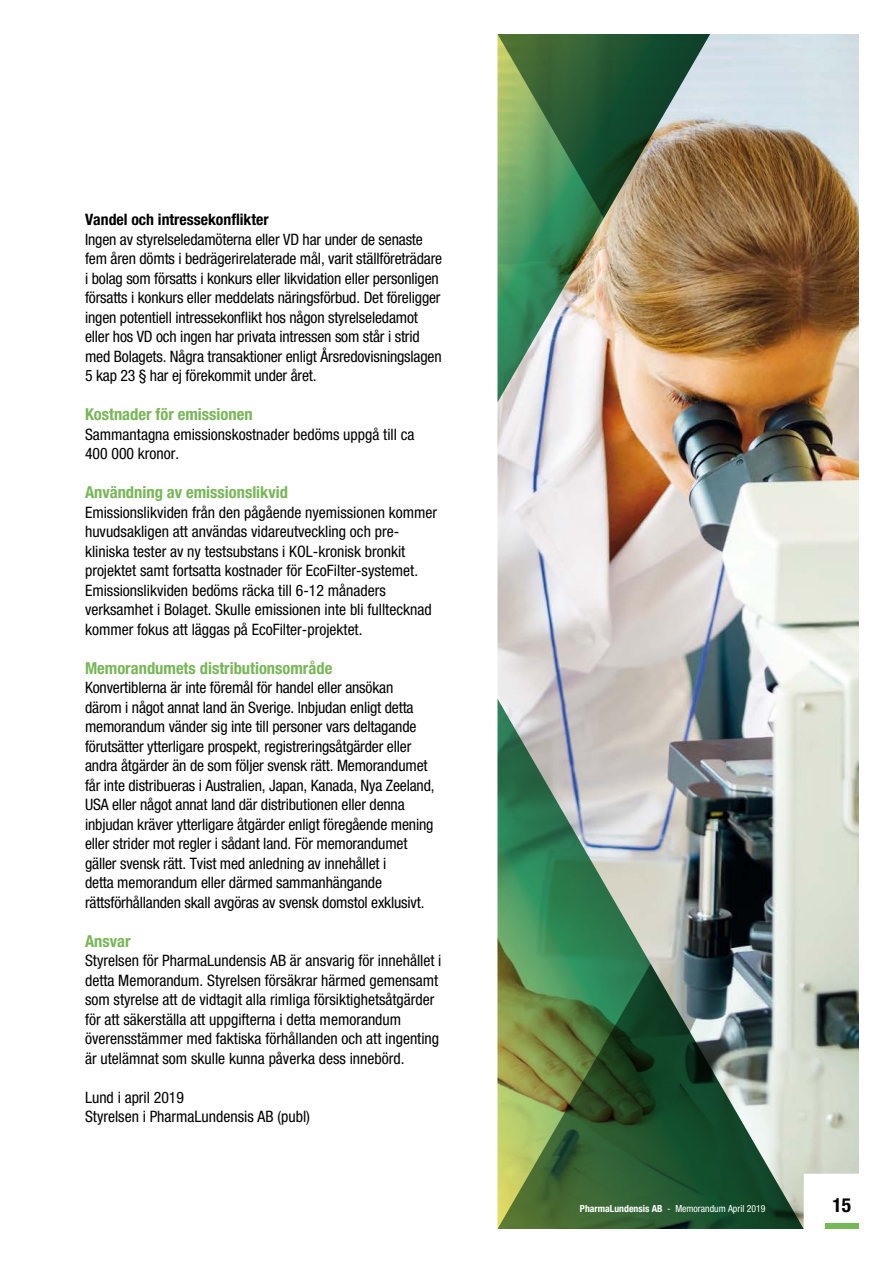
<style>
.page{position:relative;width:893px;height:1263px;background:#fff}
.page>*{position:absolute;margin:0;border:0;box-sizing:border-box;transform-origin:0 0}
.t1{font:700 condensed 19.5px "Helvetica Neue";color:#000}
.t2{font:700 condensed 16.5px "Helvetica Neue";color:#77b756}
.t3{font:condensed 15.75px/19.5px "Helvetica Neue";letter-spacing:-.01em;color:#000}
.t4{font:700 condensed 15.75px "Helvetica Neue";color:#000}
.t5{font:condensed 9.75px "Helvetica Neue";color:#fff}
.s1{font-weight:700}
</style>
<div class="page">
<img style="left:497px;top:34px;width:362px;height:1195px">
<img style="left:497px;top:699px;width:307px;height:265px">
<img style="left:497px;top:964px;width:307px;height:265px">
<img style="left:497px;top:218px;width:213px;height:184px">
<svg style="left:497px;top:34px;width:213px;height:184px;background:#5a7b53"></svg>
<p class="t4" style="left:85px;top:210px;width:185px">Vandel och intressekonflikter</p>
<p class="t3" style="left:85px;top:229px;width:359px">Ingen av styrelseledamöterna eller VD har under de senaste fem åren dömts i bedrägerirelaterade mål, varit ställföreträdare i bolag som försatts i konkurs eller likvidation eller personligen försatts i konkurs eller meddelats näringsförbud. Det föreligger ingen potentiell intressekonflikt hos någon styrelseledamot eller hos VD och ingen har privata intressen som står i strid med Bolagets. Några transaktioner enligt Årsredovisningslagen 5 kap 23 § har ej förekommit under året.</p>
<p class="t2" style="left:85px;top:404px;width:169px">Kostnader för emissionen</p>
<p class="t3" style="left:85px;top:424px;width:331px">Sammantagna emissionskostnader bedöms uppgå till ca<br>400 000 kronor.</p>
<p class="t2" style="left:85px;top:482px;width:204px">Användning av emissionslikvid</p>
<p class="t3" style="left:85px;top:502px;width:354px">Emissionslikviden från den pågående nyemissionen kommer huvudsakligen att användas vidareutveckling och pre&shy;kliniska tester av ny testsubstans i KOL-kronisk bronkit projektet samt fortsatta kostnader för EcoFilter-systemet.<br>Emissionslikviden bedöms räcka till 6-12 månaders verksamhet i Bolaget. Skulle emissionen inte bli fulltecknad kommer fokus att läggas på EcoFilter-projektet.</p>
<p class="t2" style="left:85px;top:658px;width:249px">Memorandumets distributionsområde</p>
<p class="t3" style="left:85px;top:678px;width:351px">Konvertiblerna är inte föremål för handel eller ansökan<br>därom i något annat land än Sverige. Inbjudan enligt detta memorandum vänder sig inte till personer vars deltagande förutsätter ytterligare prospekt, registreringsåtgärder eller andra åtgärder än de som följer svensk rätt. Memorandumet får inte distribueras i Australien, Japan, Kanada, Nya Zeeland, USA eller något annat land där distributionen eller denna inbjudan kräver ytterligare åtgärder enligt föregående mening eller strider mot regler i sådant land. För memorandumet gäller svensk rätt. Tvist med anledning av innehållet i<br>detta memorandum eller därmed sammanhängande rättsförhållanden skall avgöras av svensk domstol exklusivt.</p>
<p class="t2" style="left:85px;top:931px;width:47px">Ansvar</p>
<p class="t3" style="left:85px;top:951px;width:358px">Styrelsen för PharmaLundensis AB är ansvarig för innehållet i detta Memorandum. Styrelsen försäkrar härmed gemensamt som styrelse att de vidtagit alla rimliga försiktighetsåtgärder för att säkerställa att uppgifterna i detta memorandum överensstämmer med faktiska förhållanden och att ingenting är utelämnat som skulle kunna påverka dess innebörd.</p>
<p class="t3" style="left:85px;top:1087px;width:227px">Lund i april 2019<br>Styrelsen i PharmaLundensis AB (publ)</p>
<p class="t5" style="left:580px;top:1203px;width:187px"><span class="s1">PharmaLundensis AB</span> - Memorandum April 2019</p>
<p class="t1" style="left:833px;top:1193px;width:20px">15</p>
</div>
